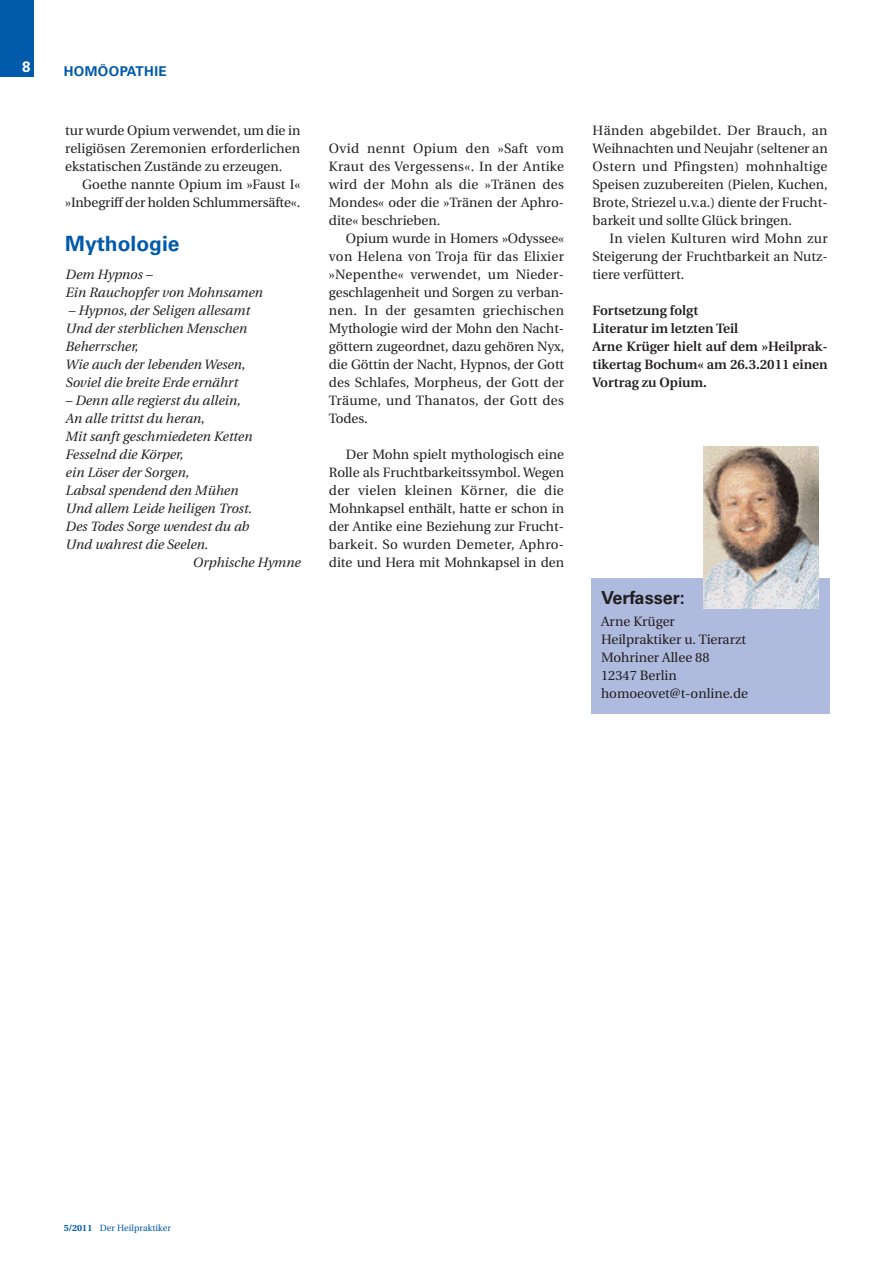
<style>
.page{position:relative;width:893px;height:1263px;background:#fff}
.page>*{position:absolute;margin:0;border:0;box-sizing:border-box;transform-origin:0 0}
.t1{font:700 21px "Univers LT";color:#015aaa}
.t2{font:700 18px "Univers LT";color:#231f20}
.t3{font:700 15px "Univers LT";color:#fff}
.t4{font:13.5px/18px "Utopia";color:#231f20;text-align:justify}
.t5{font:italic 13.5px/18px "Utopia";color:#231f20}
.t6{font:600 13.5px/18px "Utopia";color:#231f20}
.t7{font:700 13.5px "Univers LT";letter-spacing:.03em;color:#015aaa}
.t8{font:9px "Utopia";color:#015aaa}
.s1{font-weight:700}
</style>
<div class="page">
<div style="left:0;top:0;width:34px;height:77px;background:#015aaa"></div>
<div style="left:591px;top:578px;width:238px;height:136px;background:#aebade"></div>
<img style="left:703px;top:446px;width:115px;height:162px">
<p class="t3" style="left:22px;top:61px;width:10px">8</p>
<p class="t7" style="left:64px;top:67px;width:104px">HOMÖOPATHIE</p>
<p class="t4" style="left:65px;top:122px;width:237px">tur wurde Opium verwendet, um die in religiösen Zeremonien erforderlichen ekstatischen Zustände zu erzeugen.</p>
<p class="t4" style="left:65px;top:176px;width:237px;text-align:right">Goethe nannte Opium im »Faust I« »Inbegriff der holden Schlummersäfte«.</p>
<h1 class="t1" style="left:65px;top:236px;width:116px">Mythologie</h1>
<p class="t5" style="left:65px;top:267px;width:199px">Dem Hypnos –<br>Ein Rauchopfer von Mohnsamen</p>
<p class="t5" style="left:65px;top:303px;width:186px">– Hypnos, der Seligen allesamt<br>Und der sterblichen Menschen<br>Beherrscher,<br>Wie auch der lebenden Wesen,<br>Soviel die breite Erde ernährt</p>
<p class="t5" style="left:65px;top:393px;width:177px">– Denn alle regierst du allein,</p>
<p class="t5" style="left:65px;top:411px;width:141px">An alle trittst du heran,</p>
<p class="t5" style="left:65px;top:429px;width:188px">Mit sanft geschmiedeten Ketten</p>
<p class="t5" style="left:65px;top:447px;width:119px">Fesselnd die Körper,</p>
<p class="t5" style="left:65px;top:465px;width:125px">ein Löser der Sorgen,</p>
<p class="t5" style="left:65px;top:483px;width:174px">Labsal spendend den Mühen</p>
<p class="t5" style="left:65px;top:501px;width:188px">Und allem Leide heiligen Trost.</p>
<p class="t5" style="left:65px;top:519px;width:185px">Des Todes Sorge wendest du ab</p>
<p class="t5" style="left:65px;top:537px;width:144px">Und wahrest die Seelen.</p>
<p class="t5" style="left:193px;top:555px;width:109px">Orphische Hymne</p>
<p class="t4" style="left:329px;top:140px;width:237px">Ovid nennt Opium den »Saft vom Kraut des Vergessens«. In der Antike wird der Mohn als die »Tränen des Mondes« oder die »Tränen der Aphro&shy;dite« beschrieben.</p>
<p class="t4" style="left:329px;top:230px;width:237px;text-indent:17px">Opium wurde in Homers »Odyssee« von Helena von Troja für das Elixier »Nepenthe« verwendet, um Nieder&shy;geschlagenheit und Sorgen zu verban&shy;nen. In der gesamten griechischen Mythologie wird der Mohn den Nacht&shy;göttern zugeordnet, dazu gehören Nyx, die Göttin der Nacht, Hypnos, der Gott des Schlafes, Morpheus, der Gott der Träume, und Thanatos, der Gott des Todes.</p>
<p class="t4" style="left:329px;top:446px;width:237px;text-indent:17px">Der Mohn spielt mythologisch eine Rolle als Fruchtbarkeitssymbol. Wegen der vielen kleinen Körner, die die Mohnkapsel enthält, hatte er schon in der Antike eine Beziehung zur Frucht&shy;barkeit. So wurden Demeter, Aphro&shy;dite und Hera mit Mohnkapsel in den</p>
<p class="t4" style="left:593px;top:122px;width:237px">Händen abgebildet. Der Brauch, an Weihnachten und Neujahr (seltener an Ostern und Pfingsten) mohnhaltige Speisen zuzubereiten (Pielen, Kuchen, Brote, Striezel u.v.a.) diente der Frucht&shy;barkeit und sollte Glück bringen.</p>
<p class="t4" style="left:593px;top:230px;width:237px;text-indent:17px">In vielen Kulturen wird Mohn zur Steigerung der Fruchtbarkeit an Nutz&shy;tiere verfüttert.</p>
<p class="t6" style="left:593px;top:302px;width:237px">Fortsetzung folgt<br>Literatur im letzten Teil<br>Arne Krüger hielt auf dem »Heilprak&shy;tikertag Bochum« am 26.3.2011 einen<br>Vortrag zu Opium.</p>
<h2 class="t2" style="left:601px;top:591px;width:85px">Verfasser:</h2>
<p class="t4" style="left:601px;top:614px;width:148px;text-align:left">Arne Krüger<br>Heilpraktiker u. Tierarzt<br>Mohriner Allee 88<br>12347 Berlin homoeovet@t-online.de</p>
<p class="t8" style="left:64px;top:1225px;width:109px"><span class="s1">5/2011</span> Der Heilpraktiker</p>
</div>
